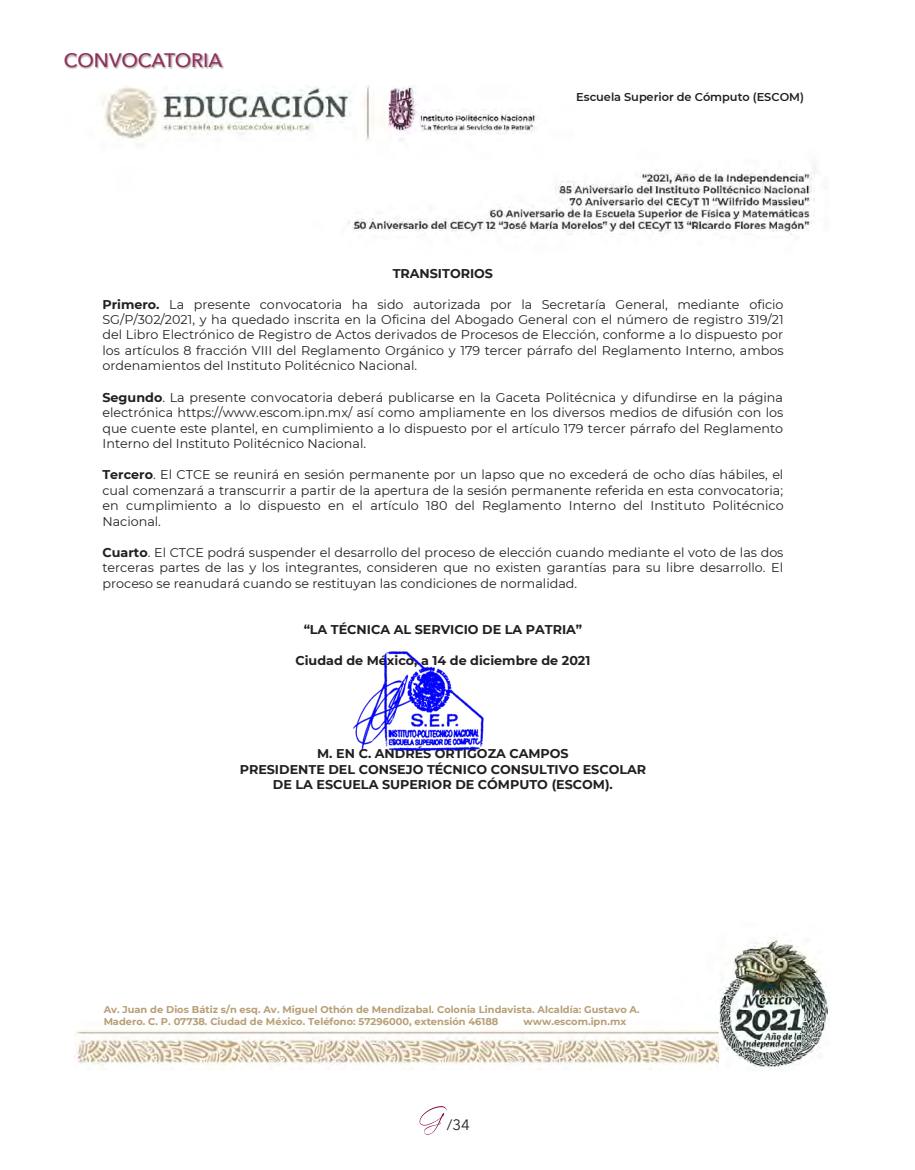
<style>
.page{position:relative;width:915px;height:1170px;background:#fff}
.page>*{position:absolute;margin:0;border:0;box-sizing:border-box;transform-origin:0 0}
.t1{font:500 19.5px "Avenir Next";color:#932f5c}
.t2{font:15px "Avenir Next";color:#231f20}
.t3{font:12.75px/15.5px "Montserrat";color:#231f20;text-align:justify}
.t4{font:700 12.75px/15.5px "Montserrat";color:#231f20;text-align:center}
.t5{font:600 11.4px "Montserrat";color:#231f20}
.t6{font:700 9.9px/12px "Montserrat";color:#b89e74}
.s1{font-weight:700}
</style>
<div class="page">
<svg style="left:419px;top:1106px;width:27px;height:28px"></svg>
<div style="left:64px;top:54px;width:161px;height:16px;background:#231f20;opacity:.4"></div>
<img style="left:102px;top:85px;width:727px;height:984px">
<img style="left:677px;top:1008px;width:41px;height:13px">
<img style="left:74px;top:1021px;width:644px;height:48px">
<img style="left:93px;top:1003px;width:584px;height:28px">
<img style="left:350px;top:650px;width:136px;height:101px">
<h1 class="t1" style="left:64px;top:44px;width:160px">CONVOCATORIA</h1>
<p class="t5" style="left:576px;top:89px;width:229px">Escuela Superior de Cómputo (ESCOM)</p>
<p class="t4" style="left:392px;top:265px;width:102px">TRANSITORIOS</p>
<p class="t3" style="left:102px;top:296px;width:682px"><span class="s1">Primero.</span> La presente convocatoria ha sido autorizada por la Secretaría General, mediante oficio SG/P/302/2021, y ha quedado inscrita en la Oficina del Abogado General con el número de registro 319/21 del Libro Electrónico de Registro de Actos derivados de Procesos de Elección, conforme a lo dispuesto por los artículos 8 fracción VIII del Reglamento Orgánico y 179 tercer párrafo del Reglamento Interno, ambos ordenamientos del Instituto Politécnico Nacional.</p>
<p class="t3" style="left:102px;top:389px;width:682px"><span class="s1">Segundo</span>. La presente convocatoria deberá publicarse en la Gaceta Politécnica y difundirse en la página electrónica https://www.escom.ipn.mx/ así como ampliamente en los diversos medios de difusión con los que cuente este plantel, en cumplimiento a lo dispuesto por el artículo 179 tercer párrafo del Reglamento Interno del Instituto Politécnico Nacional.</p>
<p class="t3" style="left:102px;top:466px;width:682px"><span class="s1">Tercero</span>. El CTCE se reunirá en sesión permanente por un lapso que no excederá de ocho días hábiles, el cual comenzará a transcurrir a partir de la apertura de la sesión permanente referida en esta convocatoria; en cumplimiento a lo dispuesto en el artículo 180 del Reglamento Interno del Instituto Politécnico Nacional.</p>
<p class="t3" style="left:102px;top:544px;width:682px"><span class="s1">Cuarto</span>. El CTCE podrá suspender el desarrollo del proceso de elección cuando mediante el voto de las dos terceras partes de las y los integrantes, consideren que no existen garantías para su libre desarrollo. El proceso se reanudará cuando se restituyan las condiciones de normalidad.</p>
<p class="t4" style="left:303px;top:621px;width:280px">“LA TÉCNICA AL SERVICIO DE LA PATRIA”</p>
<p class="t4" style="left:295px;top:652px;width:296px">Ciudad de México, a 14 de diciembre de 2021</p>
<p class="t4" style="left:239px;top:745px;width:407px">M. EN C. ANDRÉS ORTIGOZA CAMPOS<br>PRESIDENTE DEL CONSEJO TÉCNICO CONSULTIVO ESCOLAR<br>DE LA ESCUELA SUPERIOR DE CÓMPUTO (ESCOM).</p>
<p class="t6" style="left:104px;top:1003px;width:537px">Av. Juan de Dios Bátiz s/n esq. Av. Miguel Othón de Mendizabal. Colonia Lindavista. Alcaldía: Gustavo A.<br>Madero. C. P. 07738. Ciudad de México. Teléfono: 57296000, extensión 46188</p>
<p class="t6" style="left:523px;top:1015px;width:104px">www.escom.ipn.mx</p>
<p class="t2" style="left:446px;top:1111px;width:24px">/34</p>
</div>
